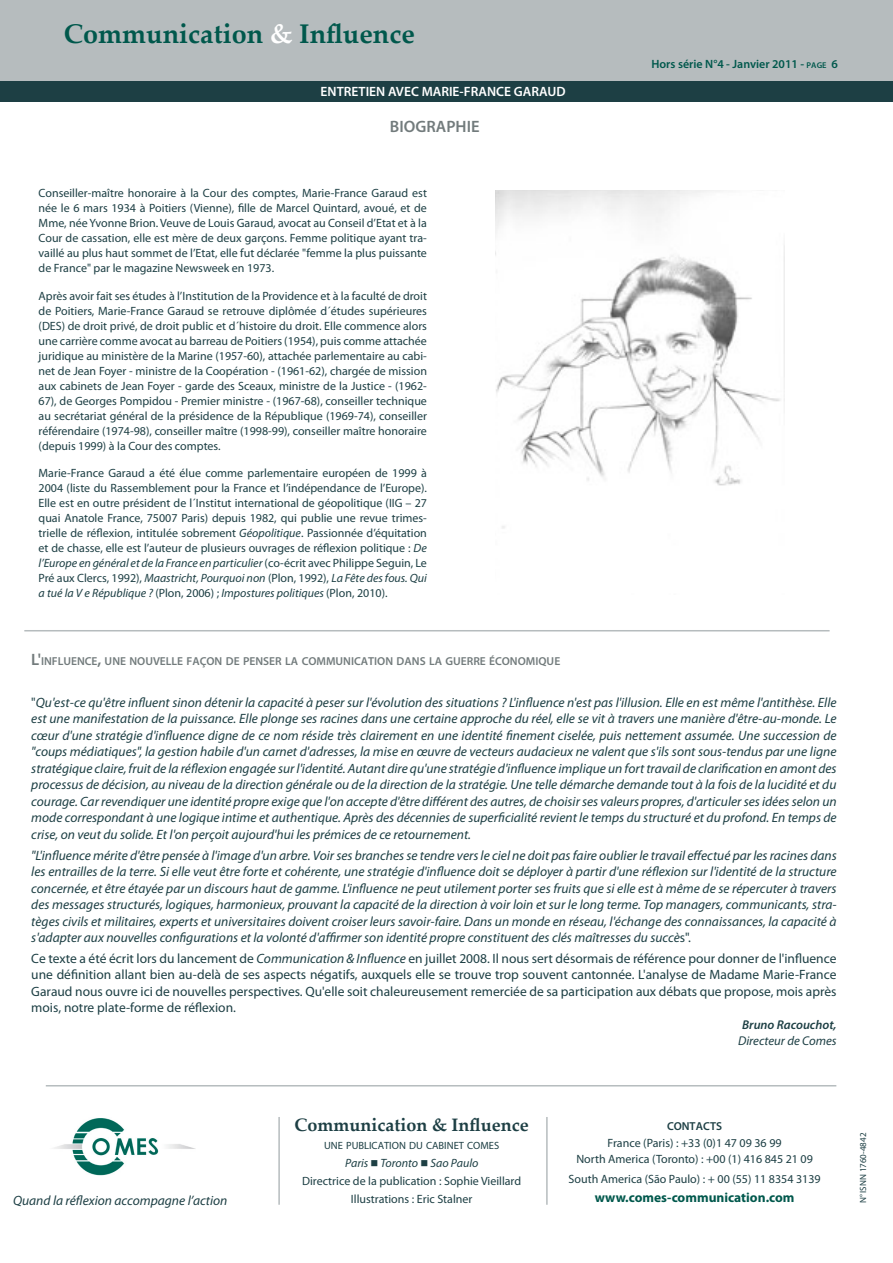
<style>
.page{position:relative;width:893px;height:1263px;background:#fff}
.page>*{position:absolute;margin:0;border:0;box-sizing:border-box;transform-origin:0 0}
.t1{font:700 27px "Palatino Linotype";color:#00584c}
.t2{font:700 18px "Palatino Linotype";color:#1d3f44}
.Titre_colonnes{font:600 16.5px "Myriad Pro";color:#727b7c}
.Style_de_paragraphe{font:italic 13.5px/16.5px "Myriad Pro";color:#1d3f44;text-align:justify}
.Style_de_paragraphe-2{font:13.5px/16.5px "Myriad Pro";color:#1d3f44;text-align:justify}
.t3{font:600 13.5px "Myriad Pro";color:#fff}
.t4{font:700 13.5px "Myriad Pro";color:#00584c}
.Style_de_paragraphe-3{font:italic 12.75px "Myriad Pro";color:#1d3f44}
.Style_de_paragraphe-4{font:italic 600 12.75px "Myriad Pro";color:#1d3f44}
.Style__colonne-texte{font:12px/15px "Myriad Pro";color:#1d3f44;text-align:justify}
.t5{font:600 12px "Myriad Pro";color:#00584c}
.t6{font:italic 12px "Myriad Pro";color:#1d3f44}
.Titre_colonnes-2{font:600 11.55px "Myriad Pro";color:#727b7c}
.t7{font:600 11.55px "Myriad Pro";letter-spacing:-.005em;color:#1d3f44}
.t8{font:10.5px "Myriad Pro";color:#1d3f44}
.Style_de_paragraphe-5{font:9px "Myriad Pro";color:#1d3f44}
.s1{color:#fff}
.s2{font-style:italic}
.s3{font-size:8.4px}
.s4{font-size:16.5px}
.s5{font-style:normal}
</style>
<div class="page">
<div style="left:0;top:81px;width:893px;height:21px;background:#1d3f44"></div>
<div style="left:0;top:0;width:893px;height:81px;background:#b6bcbe"></div>
<img style="left:496px;top:190px;width:284px;height:339px">
<img style="left:54px;top:1118px;width:141px;height:58px">
<hr style="left:278px;top:1117px;width:2px;height:88px;background:#b6bcbe">
<hr style="left:546px;top:1117px;width:2px;height:88px;background:#b6bcbe">
<hr style="left:24px;top:630px;width:806px;height:1px;background:#b6bcbe">
<hr style="left:46px;top:1085px;width:790px;height:1px;background:#b6bcbe">
<p class="t1" style="left:64px;top:14px;width:353px">Communication <span class="s1">&amp;</span> Influence</p>
<p class="t3" style="left:321px;top:83px;width:246px">ENTRETIEN AVEC MARIE-FRANCE GARAUD</p>
<p class="Titre_colonnes" style="left:390px;top:116px;width:91px">BIOGRAPHIE</p>
<p class="Style__colonne-texte" style="left:39px;top:185px;width:390px">Conseiller-maître honoraire à la Cour des comptes, Marie-France Garaud est née le 6 mars 1934 à Poitiers (Vienne), fille de Marcel Quintard, avoué, et de Mme, née Yvonne Brion. Veuve de Louis Garaud, avocat au Conseil d’Etat et à la Cour de cassation, elle est mère de deux garçons. Femme politique ayant tra&shy;vaillé au plus haut sommet de l’Etat, elle fut déclarée "femme la plus puissante de France" par le magazine Newsweek en 1973.</p>
<p class="Style__colonne-texte" style="left:39px;top:288px;width:390px">Après avoir fait ses études à l’Institution de la Providence et à la faculté de droit de Poitiers, Marie-France Garaud se retrouve diplômée d´études supérieures (DES) de droit privé, de droit public et d´histoire du droit. Elle commence alors une carrière comme avocat au barreau de Poitiers (1954), puis comme attachée juridique au ministère de la Marine (1957-60), attachée parlementaire au cabi&shy;net de Jean Foyer - ministre de la Coopération - (1961-62), chargée de mission aux cabinets de Jean Foyer - garde des Sceaux, ministre de la Justice - (1962- 67), de Georges Pompidou - Premier ministre - (1967-68), conseiller technique au secrétariat général de la présidence de la République (1969-74), conseiller référendaire (1974-98), conseiller maître (1998-99), conseiller maître honoraire (depuis 1999) à la Cour des comptes.</p>
<p class="Style__colonne-texte" style="left:39px;top:466px;width:390px">Marie-France Garaud a été élue comme parlementaire européen de 1999 à 2004 (liste du Rassemblement pour la France et l’indépendance de l’Europe).<br>Elle est en outre président de l´Institut international de géopolitique (IIG – 27 quai Anatole France, 75007 Paris) depuis 1982, qui publie une revue trimes&shy;trielle de réflexion, intitulée sobrement <span class="s2">Géopolitique</span>. Passionnée d’équitation et de chasse, elle est l’auteur de plusieurs ouvrages de réflexion politique : <span class="s2">De l’Europe en général et de la France en particulier</span> (co-écrit avec Philippe Seguin, Le Pré aux Clercs, 1992), <span class="s2">Maastricht, Pourquoi non</span> (Plon, 1992), <span class="s2">La Fête des fous. Qui a tué la V e République ?</span> (Plon, 2006) ; <span class="s2">Impostures politiques</span> (Plon, 2010).</p>
<p class="t5" style="left:651px;top:56px;width:188px">Hors série N°4 - Janvier 2011 - <span class="s3">PAGE</span> 6</p>
<p class="Titre_colonnes-2" style="left:31px;top:654px;width:136px"><span class="s4">L'</span>INFLUENCE<span class="s4">,</span> UNE NOUVELLE</p>
<p class="Titre_colonnes-2" style="left:187px;top:654px;width:84px">FAÇON DE PENSER</p>
<p class="Titre_colonnes-2" style="left:285px;top:654px;width:183px">LA COMMUNICATION DANS LA GUERRE</p>
<p class="Titre_colonnes-2" style="left:489px;top:654px;width:71px">ÉCONOMIQUE</p>
<p class="Style_de_paragraphe" style="left:31px;top:694px;width:807px"><span class="s5">"</span>Qu'est-ce qu'être influent sinon détenir la capacité à peser sur l'évolution des situations ? L'influence n'est pas l'illusion. Elle en est même l'antithèse. Elle est une manifestation de la puissance. Elle plonge ses racines dans une certaine approche du réel, elle se vit à travers une manière d'être-au-monde. Le cœur d'une stratégie d'influence digne de ce nom réside très clairement en une identité finement ciselée, puis nettement assumée. Une succession de "coups médiatiques", la gestion habile d'un carnet d'adresses, la mise en œuvre de vecteurs audacieux ne valent que s'ils sont sous-tendus par une ligne stratégique claire, fruit de la réflexion engagée sur l'identité. Autant dire qu'une stratégie d'influence implique un fort travail de clarification en amont des processus de décision, au niveau de la direction générale ou de la direction de la stratégie. Une telle démarche demande tout à la fois de la lucidité et du courage. Car revendiquer une identité propre exige que l'on accepte d'être différent des autres, de choisir ses valeurs propres, d'articuler ses idées selon un mode correspondant à une logique intime et authentique. Après des décennies de superficialité revient le temps du structuré et du profond. En temps de crise, on veut du solide. Et l'on perçoit aujourd'hui les prémices de ce retournement.</p>
<p class="Style_de_paragraphe" style="left:31px;top:846px;width:807px">"L'influence mérite d'être pensée à l'image d'un arbre. Voir ses branches se tendre vers le ciel ne doit pas faire oublier le travail effectué par les racines dans les entrailles de la terre. Si elle veut être forte et cohérente, une stratégie d'influence doit se déployer à partir d'une réflexion sur l'identité de la structure concernée, et être étayée par un discours haut de gamme. L'influence ne peut utilement porter ses fruits que si elle est à même de se répercuter à travers des messages structurés, logiques, harmonieux, prouvant la capacité de la direction à voir loin et sur le long terme. Top managers, communicants, stra&shy;tèges civils et militaires, experts et universitaires doivent croiser leurs savoir-faire. Dans un monde en réseau, l'échange des connaissances, la capacité à s'adapter aux nouvelles configurations et la volonté d'affirmer son identité propre constituent des clés maîtresses du succè<span class="s5">s".</span></p>
<p class="Style_de_paragraphe-2" style="left:31px;top:950px;width:807px">Ce texte a été écrit lors du lancement de <span class="s2">Communication &amp; Influence</span> en juillet 2008. Il nous sert désormais de référence pour donner de l'influence une définition allant bien au-delà de ses aspects négatifs, auxquels elle se trouve trop souvent cantonnée. L'analyse de Madame Marie-France Garaud nous ouvre ici de nouvelles perspectives. Qu'elle soit chaleureusement remerciée de sa participation aux débats que propose, mois après mois, notre plate-forme de réflexion.</p>
<p class="Style_de_paragraphe-4" style="left:742px;top:1016px;width:96px">Bruno Racouchot,</p>
<p class="Style_de_paragraphe-3" style="left:738px;top:1032px;width:100px">Directeur de Comes</p>
<p class="t2" style="left:295px;top:1112px;width:236px">Communication &amp; Influence</p>
<p class="t8" style="left:324px;top:1138px;width:177px">UNE PUBLICATION DU CABINET COMES</p>
<p class="t6" style="left:345px;top:1155px;width:135px">Paris ■ Toronto ■ Sao Paulo</p>
<p class="Style__colonne-texte" style="left:302px;top:1173px;width:221px">Directrice de la publication : Sophie Vieillard</p>
<p class="Style_de_paragraphe" style="left:13px;top:1192px;width:216px">Quand la réflexion accompagne l’action</p>
<p class="Style__colonne-texte" style="left:351px;top:1191px;width:123px">Illustrations : Eric Stalner</p>
<p class="t7" style="left:667px;top:1119px;width:50px">CONTACTS</p>
<p class="Style__colonne-texte" style="left:608px;top:1135px;width:176px">France (Paris) : +33 (0)1 47 09 36 99</p>
<p class="Style__colonne-texte" style="left:576px;top:1151px;width:238px">North America (Toronto) : +00 (1) 416 845 21 09</p>
<p class="Style__colonne-texte" style="left:568px;top:1171px;width:254px">South America (São Paulo) : + 00 (55) 11 8354 3139</p>
<p class="t4" style="left:595px;top:1189px;width:201px">www.comes-communication.com</p>
<p class="Style_de_paragraphe-5" style="left:858px;top:1203px;width:72px;rotate:-90deg">N° ISNN 1760-4842</p>
</div>
